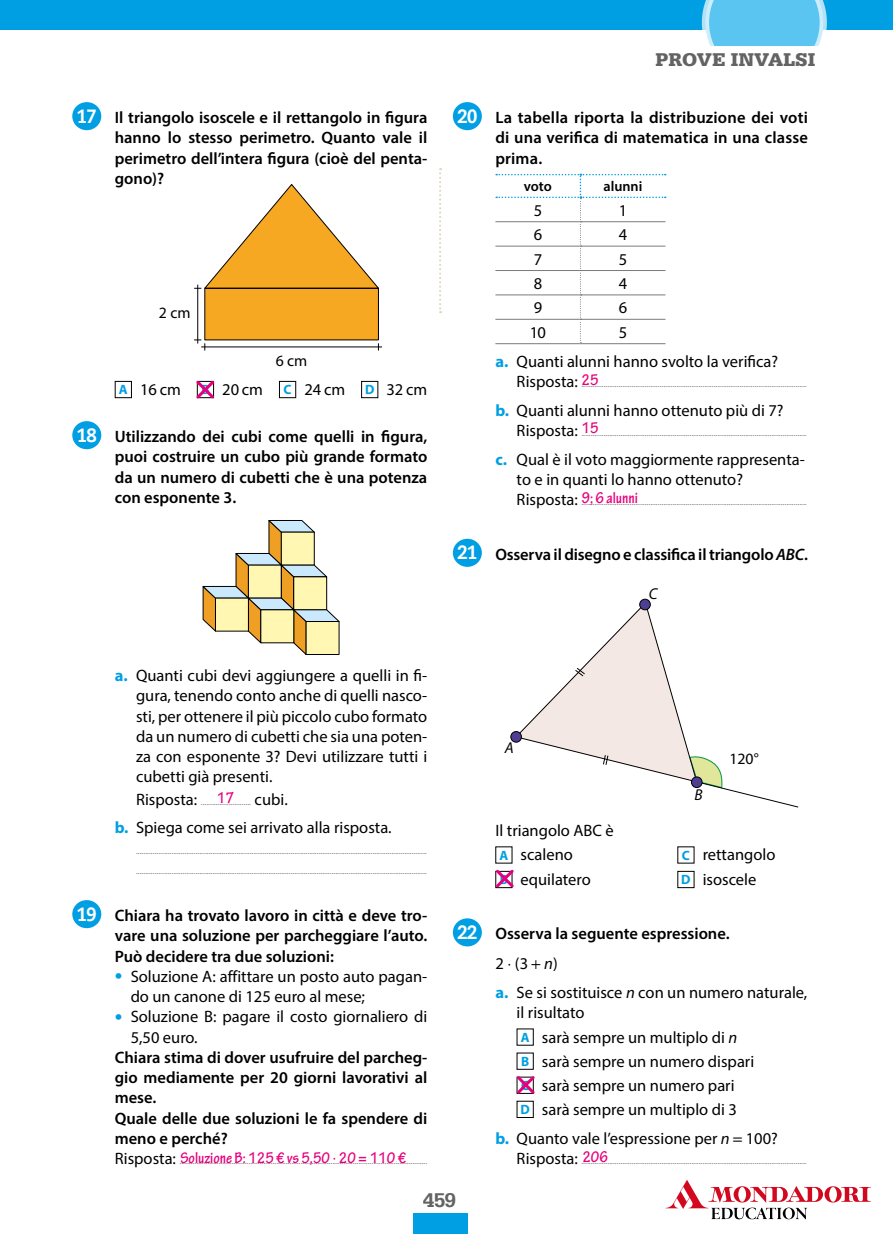
<style>
.page{position:relative;width:893px;height:1234px;background:#fff}
.page>*{position:absolute;margin:0;border:0;box-sizing:border-box;transform-origin:0 0}
.t1{font:700 21px "Serifa Std";color:#646363}
.t2{font:900 19.5px "Serifa Std";letter-spacing:.01em;color:#646363}
.t3{font:16.5px/20.2px "Myriad Pro";color:#000}
.t4{font:600 16.5px/20.2px "Myriad Pro";color:#000;text-align:justify}
.t5{font:700 condensed 16.5px "Tekton Pro";color:#e6007d}
.t6{font:15.75px "Myriad Pro";color:#000}
.t7{font:italic 15.75px "Myriad Pro";color:#000}
.t8{font:600 14.25px "Myriad Pro";color:#000}
.t9{font:9px "Myriad Pro";color:#7c7b7b}
.s1{font-family:"Caecilia LT Std";font-weight:800;font-size:19.2px;color:#fff}
.s2{font-weight:700;font-size:13.5px;color:#009fe3}
.s3{font-weight:700;color:#009fe3}
.s4{font-size:16.5px;color:#000}
.s5{font-size:27px;color:#009fe3}
.s6{font-style:italic}
.s7{font-weight:600}
</style>
<div class="page">
<div style="left:414px;top:1212px;width:54px;height:21px;background:#009fe3"></div>
<div style="left:0;top:0;width:893px;height:30px;background:#009fe3"></div>
<svg style="left:702px;top:0;width:125px;height:45px;background:#69c9f2"></svg>
<svg style="left:439px;top:168px;width:2px;height:145px"></svg>
<div style="left:72px;top:102px;width:29px;height:28px;background:#009fe3;border-radius:50%"></div>
<div style="left:205px;top:288px;width:173px;height:52px;background:#f7a823"></div>
<hr style="left:201px;top:346px;width:181px;height:1px;background:#000">
<hr style="left:197px;top:284px;width:1px;height:59px;background:#000">
<svg style="left:194px;top:339px;width:12px;height:11px"></svg>
<svg style="left:194px;top:184px;width:185px;height:105px"></svg>
<div style="left:115px;top:381px;width:17px;height:17px;border:1px solid #000"></div>
<div style="left:279px;top:381px;width:17px;height:17px;border:1px solid #000"></div>
<div style="left:361px;top:381px;width:17px;height:17px;border:1px solid #000"></div>
<div style="left:72px;top:421px;width:29px;height:28px;background:#009fe3;border-radius:50%"></div>
<svg style="left:202px;top:520px;width:138px;height:135px"></svg>
<div style="left:215px;top:598px;width:33px;height:33px;background:#fff7b2"></div>
<div style="left:215px;top:597px;width:34px;height:34px;border:1px solid #000"></div>
<div style="left:72px;top:899px;width:29px;height:28px;background:#009fe3;border-radius:50%"></div>
<div style="left:453px;top:102px;width:29px;height:28px;background:#009fe3;border-radius:50%"></div>
<hr style="left:495px;top:221px;width:85px;height:1px;background:#7c7b7b">
<hr style="left:495px;top:246px;width:85px;height:1px;background:#7c7b7b">
<hr style="left:495px;top:270px;width:85px;height:1px;background:#7c7b7b">
<hr style="left:495px;top:294px;width:85px;height:1px;background:#7c7b7b">
<hr style="left:495px;top:319px;width:85px;height:1px;background:#7c7b7b">
<hr style="left:495px;top:343px;width:85px;height:1px;background:#7c7b7b">
<hr style="left:580px;top:343px;width:85px;height:1px;background:#7c7b7b">
<svg style="left:496px;top:174px;width:170px;height:169px"></svg>
<div style="left:453px;top:538px;width:29px;height:28px;background:#009fe3;border-radius:50%"></div>
<svg style="left:514px;top:601px;width:285px;height:207px"></svg>
<svg style="left:574px;top:667px;width:12px;height:9px"></svg>
<svg style="left:603px;top:754px;width:6px;height:11px"></svg>
<div style="left:640px;top:599px;width:10px;height:10px;background:#4e3f92;border-radius:50%"></div>
<div style="left:639px;top:598px;width:12px;height:12px;border:1px solid #000;border-radius:50%"></div>
<div style="left:691px;top:776px;width:11px;height:11px;background:#4e3f92;border-radius:50%"></div>
<div style="left:691px;top:776px;width:11px;height:11px;border:1px solid #000;border-radius:50%"></div>
<div style="left:511px;top:731px;width:10px;height:11px;background:#4e3f92;border-radius:50%"></div>
<div style="left:510px;top:731px;width:12px;height:11px;border:1px solid #000;border-radius:50%"></div>
<div style="left:453px;top:918px;width:29px;height:28px;background:#009fe3;border-radius:50%"></div>
<svg style="left:196px;top:380px;width:19px;height:19px"></svg>
<svg style="left:495px;top:869px;width:19px;height:20px"></svg>
<svg style="left:516px;top:1076px;width:19px;height:18px"></svg>
<svg style="left:666px;top:1180px;width:205px;height:38px"></svg>
<h3 class="t4" style="left:115px;top:107px;width:314px;text-indent:-38px"><span class="s1">17</span> Il triangolo isoscele e il rettangolo in figura hanno lo stesso perimetro. Quanto vale il perimetro dell’intera figura (cioè del penta&shy;gono)?</h3>
<h3 class="t6" style="left:159px;top:303px;width:33px">2 cm</h3>
<h3 class="t6" style="left:276px;top:351px;width:33px">6 cm</h3>
<h3 class="t3" style="left:119px;top:379px;width:310px"><span class="s2">A</span> 16 cm <span class="s2">B</span> 20 cm <span class="s2">C</span> 24 cm <span class="s2">D</span> 32 cm</h3>
<h3 class="t4" style="left:115px;top:426px;width:314px;text-indent:-38px"><span class="s1">18</span> Utilizzando dei cubi come quelli in figura, puoi costruire un cubo più grande formato da un numero di cubetti che è una potenza con esponente 3.</h3>
<p class="t3" style="left:136px;top:665px;width:293px;text-align:justify;text-indent:-21px"><span class="s3">a.</span> Quanti cubi devi aggiungere a quelli in fi&shy;gura, tenendo conto anche di quelli nasco&shy;sti, per ottenere il più piccolo cubo formato da un numero di cubetti che sia una poten&shy;za con esponente 3? Devi utilizzare tutti i cubetti già presenti.</p>
<p class="t9" style="left:136px;top:796px;width:153px"><span class="s4">Risposta:</span> ........................... <span class="s4">cubi.</span></p>
<h3 class="t3" style="left:115px;top:817px;width:278px"><span class="s3">b.</span> Spiega come sei arrivato alla risposta.</h3>
<p class="t9" style="left:136px;top:845px;width:292px">............................................................................................................................................................</p>
<p class="t9" style="left:136px;top:865px;width:292px">............................................................................................................................................................</p>
<h3 class="t4" style="left:115px;top:904px;width:314px;text-indent:-38px"><span class="s1">19</span> Chiara ha trovato lavoro in città e deve tro&shy;vare una soluzione per parcheggiare l’auto.<br>Può decidere tra due soluzioni:</h3>
<h3 class="t3" style="left:131px;top:965px;width:298px;text-indent:-16px"><span class="s5">•</span> Soluzione A: affittare un posto auto pagan&shy;do un canone di 125 euro al mese;</h3>
<h3 class="t3" style="left:131px;top:1006px;width:298px;text-indent:-16px"><span class="s5">•</span> Soluzione B: pagare il costo giornaliero di<br>5,50 euro.</h3>
<h3 class="t4" style="left:115px;top:1046px;width:314px;text-align:left">Chiara stima di dover usufruire del parcheg&shy;gio mediamente per 20 giorni lavorativi al mese.<br>Quale delle due soluzioni le fa spendere di meno e perché?</h3>
<p class="t9" style="left:115px;top:1155px;width:314px"><span class="s4">Risposta:</span> .....................................................................................................................................</p>
<h3 class="t5" style="left:217px;top:788px;width:19px">17</h3>
<h3 class="t5" style="left:180px;top:1147px;width:227px">Soluzione B: 125 € vs 5,50 ⋅ 20 = 110 €</h3>
<h2 class="t2" style="left:655px;top:48px;width:161px">PROVE INVALSI</h2>
<h3 class="t4" style="left:495px;top:107px;width:314px;text-indent:-38px"><span class="s1">20</span> La tabella riporta la distribuzione dei voti di una verifica di matematica in una classe prima.</h3>
<h3 class="t8" style="left:524px;top:177px;width:30px">voto</h3>
<h3 class="t8" style="left:603px;top:177px;width:40px">alunni</h3>
<h3 class="t3" style="left:534px;top:200px;width:10px">5</h3>
<h3 class="t3" style="left:619px;top:200px;width:10px">1</h3>
<h3 class="t3" style="left:534px;top:224px;width:10px">6</h3>
<h3 class="t3" style="left:619px;top:224px;width:10px">4</h3>
<h3 class="t3" style="left:534px;top:248px;width:10px">7</h3>
<h3 class="t3" style="left:619px;top:248px;width:10px">5</h3>
<h3 class="t3" style="left:534px;top:273px;width:10px">8</h3>
<h3 class="t3" style="left:619px;top:273px;width:10px">4</h3>
<h3 class="t3" style="left:534px;top:297px;width:10px">9</h3>
<h3 class="t3" style="left:619px;top:297px;width:10px">6</h3>
<h3 class="t3" style="left:530px;top:322px;width:18px">10</h3>
<h3 class="t3" style="left:495px;top:317px;width:284px;line-height:29.1px;text-indent:123px">5<br><span class="s3">a.</span> Quanti alunni hanno svolto la verifica?</h3>
<p class="t9" style="left:517px;top:378px;width:292px"><span class="s4">Risposta:</span> .........................................................................................................................</p>
<h3 class="t3" style="left:495px;top:400px;width:290px"><span class="s3">b.</span> Quanti alunni hanno ottenuto più di 7?</h3>
<p class="t9" style="left:517px;top:427px;width:292px"><span class="s4">Risposta:</span> .........................................................................................................................</p>
<h3 class="t3" style="left:517px;top:449px;width:290px;text-indent:-21px"><span class="s3">c.</span> Qual è il voto maggiormente rappresenta&shy;to e in quanti lo hanno ottenuto?</h3>
<p class="t9" style="left:517px;top:497px;width:292px"><span class="s4">Risposta:</span> .........................................................................................................................</p>
<h3 class="t4" style="left:457px;top:543px;width:352px"><span class="s1">21</span> Osserva il disegno e classifica il triangolo <span class="s6">ABC</span>.</h3>
<h3 class="t5" style="left:581px;top:369px;width:19px">25</h3>
<h3 class="t5" style="left:581px;top:418px;width:19px">15</h3>
<h3 class="t5" style="left:581px;top:488px;width:58px">9; 6 alunni</h3>
<h3 class="t7" style="left:505px;top:737px;width:10px">A</h3>
<h3 class="t7" style="left:649px;top:584px;width:10px">C</h3>
<h3 class="t7" style="left:694px;top:785px;width:10px">B</h3>
<h3 class="t6" style="left:729px;top:749px;width:31px">120°</h3>
<h3 class="t3" style="left:495px;top:817px;width:120px;line-height:24.5px">Il triangolo ABC è<br><span class="s2">A</span> scaleno<br><span class="s2">B</span> equilatero</h3>
<h3 class="t3" style="left:681px;top:842px;width:96px;line-height:24.5px"><span class="s2">C</span> rettangolo<br><span class="s2">D</span> isoscele</h3>
<h3 class="t3" style="left:495px;top:918px;width:313px;line-height:29.4px;text-indent:-38px"><span class="s1">22</span> <span class="s7">Osserva la seguente espressione.<br></span>2 ⋅ (3 <span class="s6">n</span>)<br><span class="s3">a.</span> Se si sostituisce <span class="s6">n</span> con un numero naturale,</h3>
<h3 class="t3" style="left:517px;top:1000px;width:239px;line-height:24.2px">il risultato<br><span class="s2">A</span> sarà sempre un multiplo di <span class="s6">n<br></span><span class="s2">B</span> sarà sempre un numero dispari<br><span class="s2">C</span> sarà sempre un numero pari<br><span class="s2">D</span> sarà sempre un multiplo di 3</h3>
<h3 class="t3" style="left:495px;top:1127px;width:284px"><span class="s3">b.</span> Quanto vale l’espressione per <span class="s6">n</span> 100?</h3>
<p class="t9" style="left:517px;top:1154px;width:292px"><span class="s4">Risposta:</span> .........................................................................................................................</p>
<h3 class="t5" style="left:582px;top:1146px;width:27px">206</h3>
<h1 class="t1" style="left:423px;top:1187px;width:35px">459</h1>
</div>
